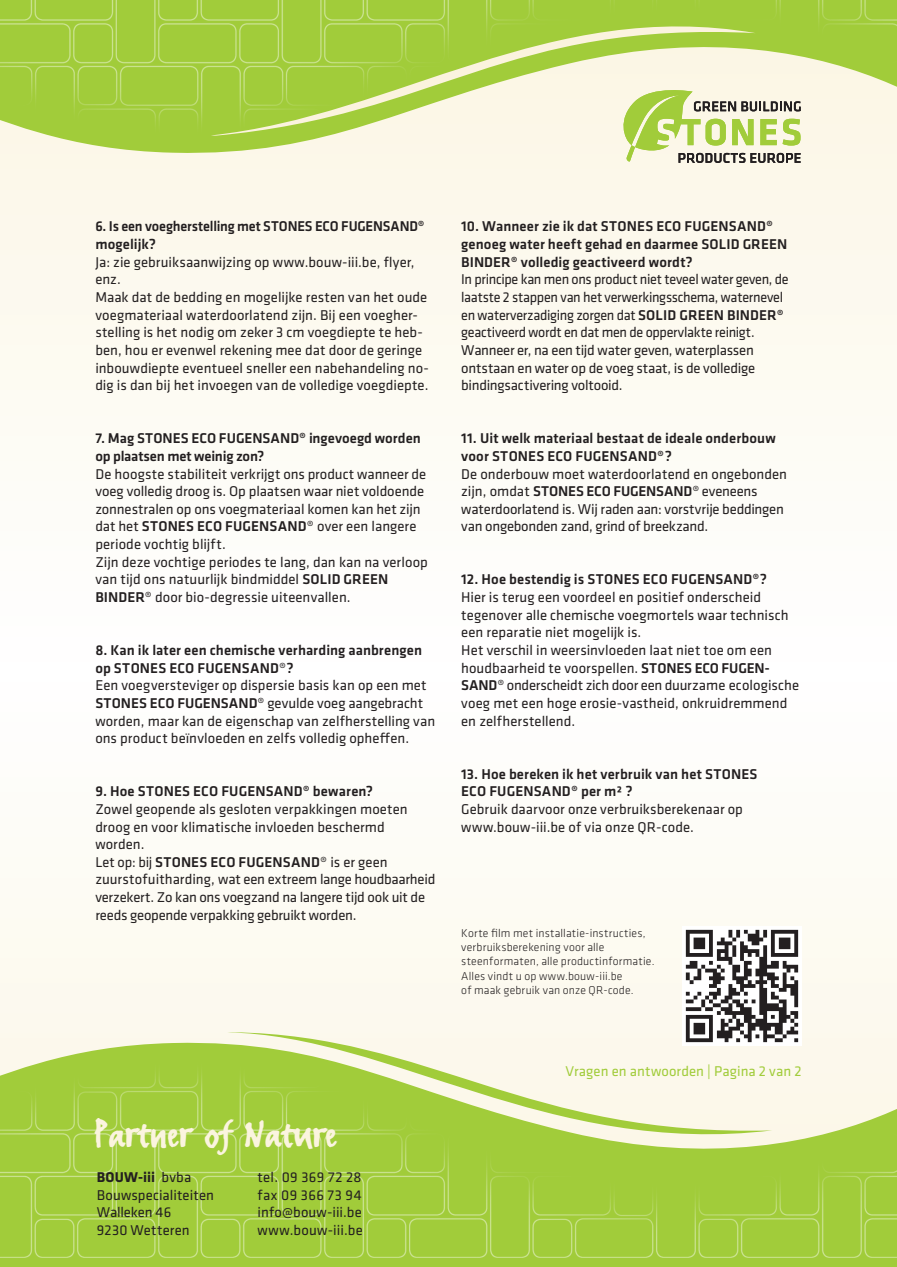
<style>
.page{position:relative;width:897px;height:1267px;background:#fff}
.page>*{position:absolute;margin:0;border:0;box-sizing:border-box;transform-origin:0 0}
.t1{font:45px "FF Erikrighthand";color:#fbf4df}
.t2{font:14.7px/17.7px "Klavika";color:#231f20}
.t3{font:500 14.7px/17.7px "Klavika";letter-spacing:.005em;color:#231f20}
.t4{font:14.7px/17.7px "Klavika";color:#231f20;scale:.96 1}
.t5{font:14.7px "Klavika";letter-spacing:.01em;color:#a1cc3a}
.t6{font:300 11.7px/14.1px "Klavika";letter-spacing:.015em;color:#231f20}
.s1{font-weight:500}
.s2{font-weight:700}
</style>
<div class="page">
<div style="left:0;top:0;width:896px;height:1266px;background:#fdfcf5"></div>
<svg style="left:0;top:1169px;width:896px;height:97px;background:#a3cd40"></svg>
<img style="left:0;top:1042px;width:896px;height:127px">
<svg style="left:227px;top:1032px;width:545px;height:125px;fill:#fcf7e8"></svg>
<img style="left:0;top:0;width:896px;height:155px">
<svg style="left:211px;top:0;width:544px;height:136px;fill:#a1cc3a"></svg>
<svg style="left:617px;top:84px;width:183px;height:79px"></svg>
<img style="left:682px;top:929px;width:119px;height:116px">
<p class="t3" style="left:95px;top:218px;width:331px">6. Is een voegherstelling met STONES ECO FUGENSAND® mogelijk?</p>
<p class="t2" style="left:95px;top:253px;width:335px">Ja: zie gebruiksaanwijzing op www.bouw-iii.be, flyer, enz.<br>Maak dat de bedding en mogelijke resten van het oude voegmateriaal waterdoorlatend zijn. Bij een voegher&shy;stelling is het nodig om zeker 3 cm voegdiepte te heb&shy;ben, hou er evenwel rekening mee dat door de geringe inbouwdiepte eventueel sneller een nabehandeling no&shy;dig is dan bij het invoegen van de volledige voegdiepte.</p>
<p class="t3" style="left:95px;top:430px;width:327px">7. Mag STONES ECO FUGENSAND® ingevoegd worden op plaatsen met weinig zon?</p>
<p class="t2" style="left:95px;top:465px;width:334px">De hoogste stabiliteit verkrijgt ons product wanneer de voeg volledig droog is. Op plaatsen waar niet voldoende zonnestralen op ons voegmateriaal komen kan het zijn dat het <span class="s1">STONES ECO FUGENSAND</span>® over een langere periode vochtig blijft.<br>Zijn deze vochtige periodes te lang, dan kan na verloop van tijd ons natuurlijk bindmiddel <span class="s1">SOLID GREEN BINDER</span>® door bio-degressie uiteenvallen.</p>
<p class="t2" style="left:95px;top:641px;width:341px"><span class="s1">8. Kan ik later een chemische verharding aanbrengen op STONES ECO FUGENSAND</span>®<span class="s1">?<br></span>Een voegversteviger op dispersie basis kan op een met <span class="s1">STONES ECO FUGENSAND</span>® gevulde voeg aangebracht worden, maar kan de eigenschap van zelfherstelling van ons product beïnvloeden en zelfs volledig opheffen.</p>
<p class="t3" style="left:95px;top:782px;width:279px">9. Hoe STONES ECO FUGENSAND® bewaren?</p>
<p class="t2" style="left:95px;top:800px;width:341px">Zowel geopende als gesloten verpakkingen moeten droog en voor klimatische invloeden beschermd worden.<br>Let op: bij <span class="s1">STONES ECO FUGENSAND</span>® is er geen zuurstofuitharding, wat een extreem lange houdbaarheid verzekert. Zo kan ons voegzand na langere tijd ook uit de reeds geopende verpakking gebruikt worden.</p>
<p class="t3" style="left:461px;top:218px;width:327px">10. Wanneer zie ik dat STONES ECO FUGENSAND® genoeg water heeft gehad en daarmee SOLID GREEN<br>BINDER® volledig geactiveerd wordt?</p>
<p class="t4" style="left:461px;top:271px;width:342px">In principe kan men ons product niet teveel water geven, de laatste 2 stappen van het verwerkingsschema, waternevel en waterverzadiging zorgen dat <span class="s1">SOLID GREEN BINDER® </span>geactiveerd wordt en dat men de oppervlakte reinigt.<br>Wanneer er, na een tijd water geven, waterplassen ontstaan en water op de voeg staat, is de volledige bindingsactivering voltooid.</p>
<p class="t3" style="left:461px;top:430px;width:316px">11. Uit welk materiaal bestaat de ideale onderbouw voor STONES ECO FUGENSAND®?</p>
<p class="t2" style="left:461px;top:465px;width:327px">De onderbouw moet waterdoorlatend en ongebonden zijn, omdat <span class="s1">STONES ECO FUGENSAND</span>® eveneens waterdoorlatend is. Wij raden aan: vorstvrije beddingen van ongebonden zand, grind of breekzand.</p>
<p class="t3" style="left:461px;top:571px;width:307px">12. Hoe bestendig is STONES ECO FUGENSAND®?</p>
<p class="t2" style="left:461px;top:588px;width:339px">Hier is terug een voordeel en positief onderscheid tegenover alle chemische voegmortels waar technisch een reparatie niet mogelijk is.<br>Het verschil in weersinvloeden laat niet toe om een houdbaarheid te voorspellen. <span class="s1">STONES ECO FUGEN-SAND</span>® onderscheidt zich door een duurzame ecologische voeg met een hoge erosie-vastheid, onkruidremmend en zelfherstellend.</p>
<p class="t3" style="left:461px;top:765px;width:298px">13. Hoe bereken ik het verbruik van het STONES<br>ECO FUGENSAND® per m² ?</p>
<p class="t2" style="left:461px;top:800px;width:283px">Gebruik daarvoor onze verbruiksberekenaar op www.bouw-iii.be of via onze QR-code.</p>
<p class="t6" style="left:461px;top:926px;width:195px">Korte film met installatie-instructies, verbruiksberekening voor alle steenformaten, alle productinformatie.<br>Alles vindt u op www.bouw-iii.be<br>of maak gebruik van onze QR-code.</p>
<h1 class="t1" style="left:94px;top:1106px;width:244px">Partner of Nature</h1>
<p class="t2" style="left:257px;top:1168px;width:107px;text-align:justify">tel. 09 369 72 28 fax 09 366 73 94 info@bouw-iii.be www.bouw-iii.be</p>
<p class="t2" style="left:97px;top:1168px;width:119px"><span class="s2">BOUW-iii</span> bvba<br>Bouwspecialiteiten<br>Walleken 46<br>9230 Wetteren</p>
<p class="t5" style="left:565px;top:1063px;width:237px">Vragen en antwoorden | Pagina 2 van 2</p>
</div>
